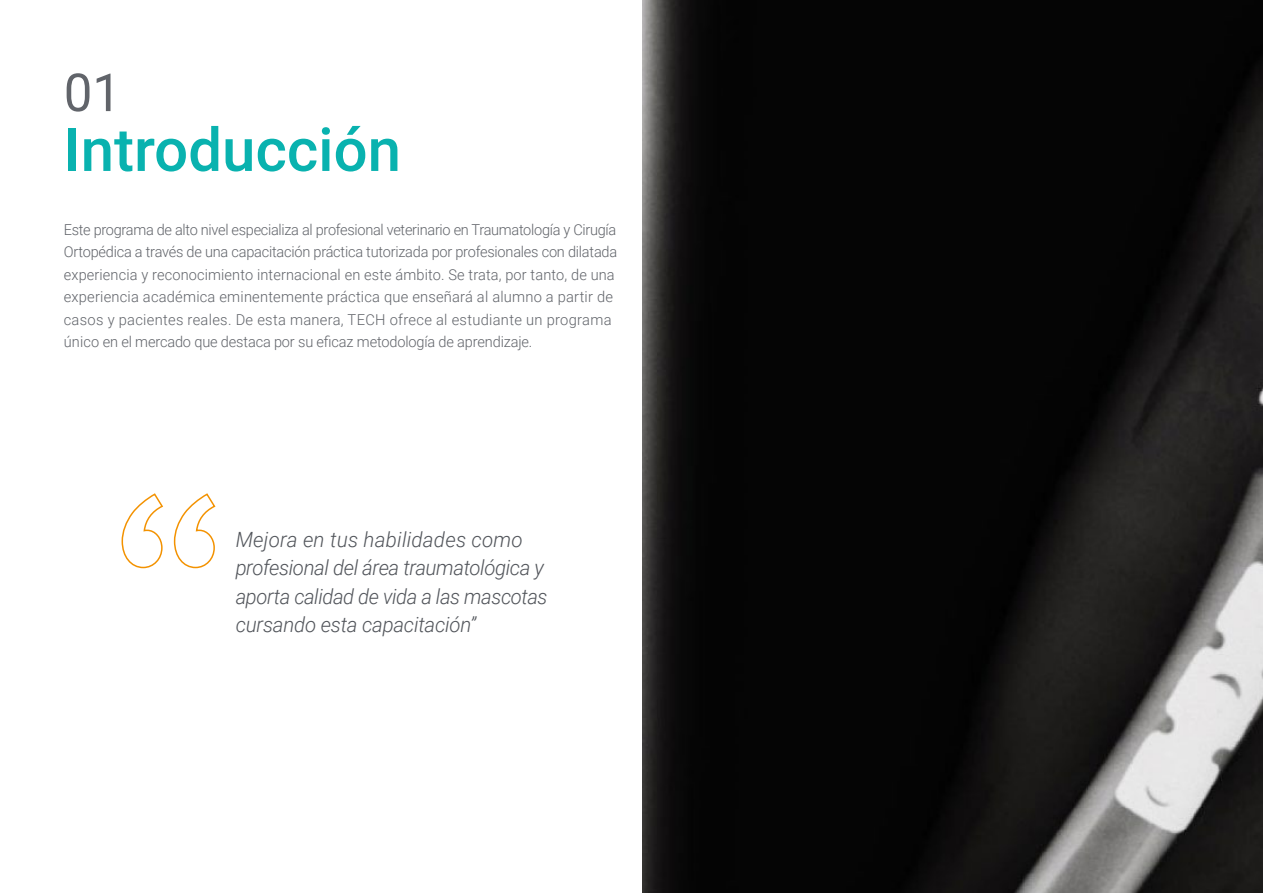
<style>
.page{position:relative;width:1263px;height:893px;background:#fff}
.page>*{position:absolute;margin:0;border:0;box-sizing:border-box;transform-origin:0 0}
.t1{font:500 60px "Roboto";color:#09b2af}
.t2{font:52.5px "Roboto";color:#61646a}
.t3{font:italic 300 21px/28.5px "Roboto";letter-spacing:-.02em;color:#52555b}
.t4{font:300 15px/22.5px "Roboto";letter-spacing:-.01em;color:#61646a}
</style>
<div class="page">
<svg style="left:121px;top:493px;width:95px;height:76px"></svg>
<img style="left:642px;top:0;width:621px;height:893px">
<h2 class="t2" style="left:64px;top:56px;width:59px">01</h2>
<h1 class="t1" style="left:64px;top:108px;width:339px">Introducción</h1>
<p class="t4" style="left:64px;top:217px;width:555px">Este programa de alto nivel especializa al profesional veterinario en Traumatología y Cirugía Ortopédica a través de una capacitación práctica tutorizada por profesionales con dilatada experiencia y reconocimiento internacional en este ámbito. Se trata, por tanto, de una experiencia académica eminentemente práctica que enseñará al alumno a partir de casos y pacientes reales. De esta manera, TECH ofrece al estudiante un programa único en el mercado que destaca por su eficaz metodología de aprendizaje.</p>
<h3 class="t3" style="left:236px;top:524px;width:313px">Mejora en tus habilidades como profesional del área traumatológica y aporta calidad de vida a las mascotas cursando esta capacitación”</h3>
</div>
